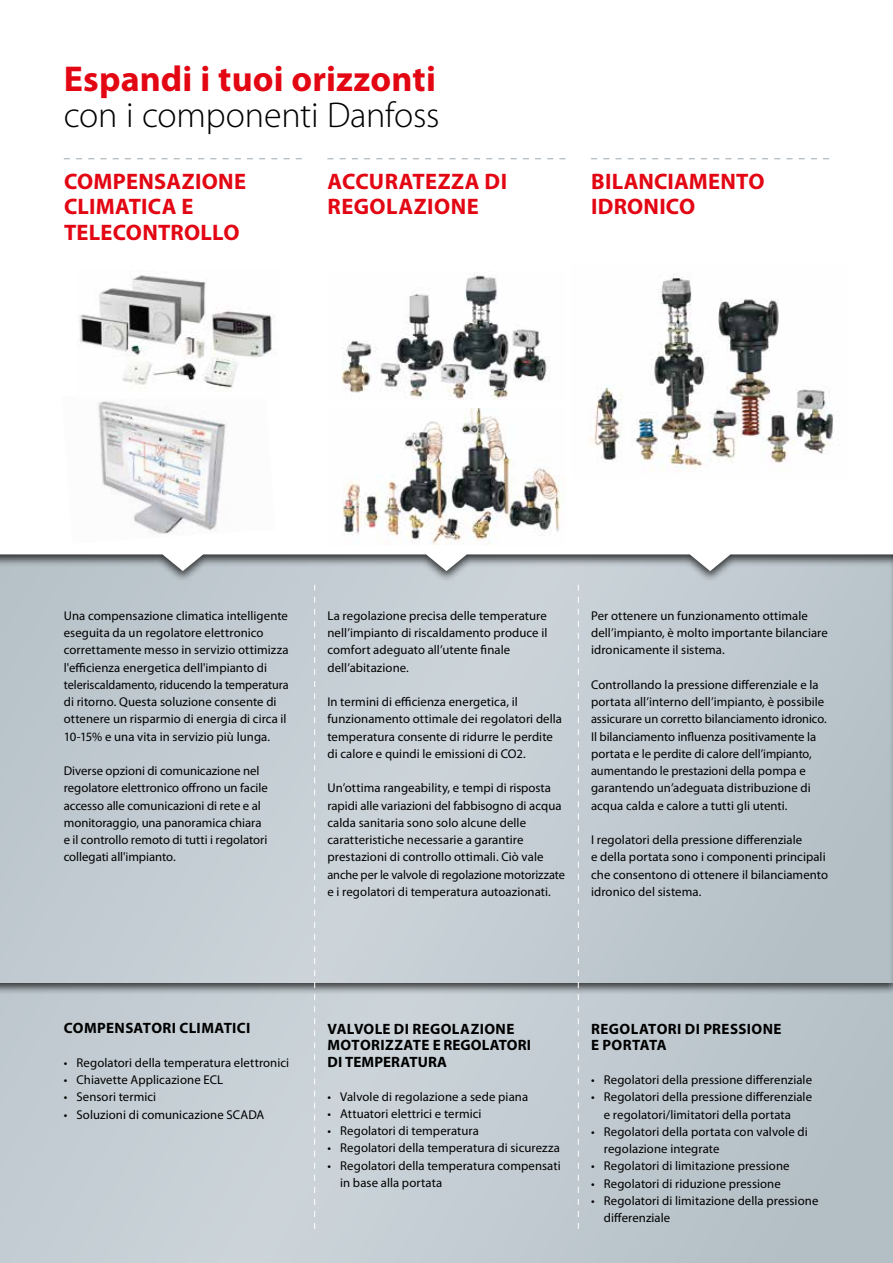
<style>
.page{position:relative;width:893px;height:1263px;background:#fff}
.page>*{position:absolute;margin:0;border:0;box-sizing:border-box;transform-origin:0 0}
.t1{font:700 36px "Myriad Pro";letter-spacing:.005em;color:#e30613}
.t2{font:300 36px "Myriad Pro";letter-spacing:-.01em;color:#000}
.t3{font:700 22.5px/25.5px "Myriad Pro";letter-spacing:.01em;color:#e30613}
.t4{font:700 15px/16.5px "Myriad Pro";letter-spacing:.02em;color:#000}
.t5{font:12.75px/17.2px "Myriad Pro";letter-spacing:.005em;color:#000}
</style>
<div class="page">
<div style="left:0;top:554px;width:893px;height:709px;background:linear-gradient(to right,#cbd3d9,#b8c3c9)"></div>
<div style="left:0;top:496px;width:893px;height:499px;background:#000;opacity:.75"></div>
<div style="left:0;top:500px;width:893px;height:482px;background:#c2cbd1"></div>
<hr style="left:889px;top:496px;width:4px;height:499px;background:#b0bbc1">
<hr style="left:892px;top:500px;width:1px;height:482px;background:#a5afb5">
<div style="left:0;top:0;width:893px;height:583px;background:#c1cbd1"></div>
<div style="left:0;top:0;width:893px;height:571px;background:#fff"></div>
<svg style="left:64px;top:158px;width:238px;height:1px"></svg>
<svg style="left:591px;top:158px;width:238px;height:1px"></svg>
<svg style="left:327px;top:158px;width:239px;height:1px"></svg>
<img style="left:572px;top:264px;width:277px;height:215px">
<img style="left:327px;top:408px;width:239px;height:137px">
<img style="left:327px;top:272px;width:239px;height:128px">
<svg style="left:314px;top:585px;width:1px;height:644px"></svg>
<svg style="left:578px;top:585px;width:1px;height:644px"></svg>
<img style="left:62px;top:382px;width:213px;height:161px">
<img style="left:78px;top:270px;width:201px;height:128px">
<h1 class="t1" style="left:64px;top:55px;width:374px">Espandi i tuoi orizzonti</h1>
<h1 class="t2" style="left:64px;top:93px;width:377px">con i componenti Danfoss</h1>
<h2 class="t3" style="left:64px;top:168px;width:184px">COMPENSAZIONE<br>CLIMATICA E<br>TELECONTROLLO</h2>
<h2 class="t3" style="left:591px;top:168px;width:175px">BILANCIAMENTO<br>IDRONICO</h2>
<h2 class="t3" style="left:328px;top:168px;width:181px">ACCURATEZZA DI<br>REGOLAZIONE</h2>
<p class="t5" style="left:64px;top:607px;width:226px">Una compensazione climatica intelligente eseguita da un regolatore elettronico correttamente messo in servizio ottimizza l'efficienza energetica dell'impianto di teleriscaldamento, riducendo la temperatura di ritorno. Questa soluzione consente di ottenere un risparmio di energia di circa il 10-15% e una vita in servizio più lunga.</p>
<p class="t5" style="left:64px;top:762px;width:206px">Diverse opzioni di comunicazione nel regolatore elettronico offrono un facile accesso alle comunicazioni di rete e al monitoraggio, una panoramica chiara e il controllo remoto di tutti i regolatori collegati all'impianto.</p>
<p class="t5" style="left:327px;top:607px;width:221px">La regolazione precisa delle temperature nell’impianto di riscaldamento produce il comfort adeguato all’utente finale dell’abitazione.</p>
<p class="t5" style="left:327px;top:693px;width:236px">In termini di efficienza energetica, il funzionamento ottimale dei regolatori della temperatura consente di ridurre le perdite di calore e quindi le emissioni di CO2.</p>
<p class="t5" style="left:327px;top:779px;width:239px">Un’ottima rangeability, e tempi di risposta rapidi alle variazioni del fabbisogno di acqua calda sanitaria sono solo alcune delle caratteristiche necessarie a garantire prestazioni di controllo ottimali. Ciò vale anche per le valvole di regolazione motorizzate e i regolatori di temperatura autoazionati.</p>
<p class="t5" style="left:591px;top:607px;width:238px">Per ottenere un funzionamento ottimale dell’impianto, è molto importante bilanciare idronicamente il sistema.</p>
<p class="t5" style="left:591px;top:676px;width:237px">Controllando la pressione differenziale e la portata all’interno dell’impianto, è possibile assicurare un corretto bilanciamento idronico.<br>Il bilanciamento influenza positivamente la portata e le perdite di calore dell’impianto, aumentando le prestazioni della pompa e garantendo un’adeguata distribuzione di acqua calda e calore a tutti gli utenti.</p>
<p class="t5" style="left:591px;top:831px;width:238px">I regolatori della pressione differenziale<br>e della portata sono i componenti principali che consentono di ottenere il bilanciamento idronico del sistema.</p>
<p class="t4" style="left:64px;top:1019px;width:188px">COMPENSATORI CLIMATICI</p>
<p class="t5" style="left:64px;top:1054px;width:227px">• Regolatori della temperatura elettronici</p>
<p class="t5" style="left:64px;top:1071px;width:161px">• Chiavette Applicazione ECL</p>
<p class="t5" style="left:64px;top:1088px;width:94px">• Sensori termici</p>
<p class="t5" style="left:64px;top:1105px;width:202px">• Soluzioni di comunicazione SCADA</p>
<p class="t4" style="left:328px;top:1020px;width:205px">VALVOLE DI REGOLAZIONE<br>MOTORIZZATE E REGOLATORI<br>DI TEMPERATURA</p>
<p class="t5" style="left:327px;top:1087px;width:202px">• Valvole di regolazione a sede piana</p>
<p class="t5" style="left:327px;top:1105px;width:156px">• Attuatori elettrici e termici</p>
<p class="t5" style="left:327px;top:1122px;width:153px">• Regolatori di temperatura</p>
<p class="t5" style="left:327px;top:1139px;width:234px">• Regolatori della temperatura di sicurezza</p>
<p class="t5" style="left:340px;top:1156px;width:222px;text-indent:-13px">• Regolatori della temperatura compensati in base alla portata</p>
<p class="t4" style="left:591px;top:1020px;width:192px">REGOLATORI DI PRESSIONE<br>E PORTATA</p>
<p class="t5" style="left:591px;top:1071px;width:223px">• Regolatori della pressione differenziale</p>
<p class="t5" style="left:604px;top:1088px;width:210px;text-indent:-13px">• Regolatori della pressione differenziale e regolatori/limitatori della portata</p>
<p class="t5" style="left:604px;top:1123px;width:205px;text-indent:-13px">• Regolatori della portata con valvole di regolazione integrate</p>
<p class="t5" style="left:591px;top:1157px;width:200px">• Regolatori di limitazione pressione</p>
<p class="t5" style="left:591px;top:1174px;width:191px">• Regolatori di riduzione pressione</p>
<p class="t5" style="left:604px;top:1192px;width:216px;text-indent:-13px">• Regolatori di limitazione della pressione differenziale</p>
</div>
